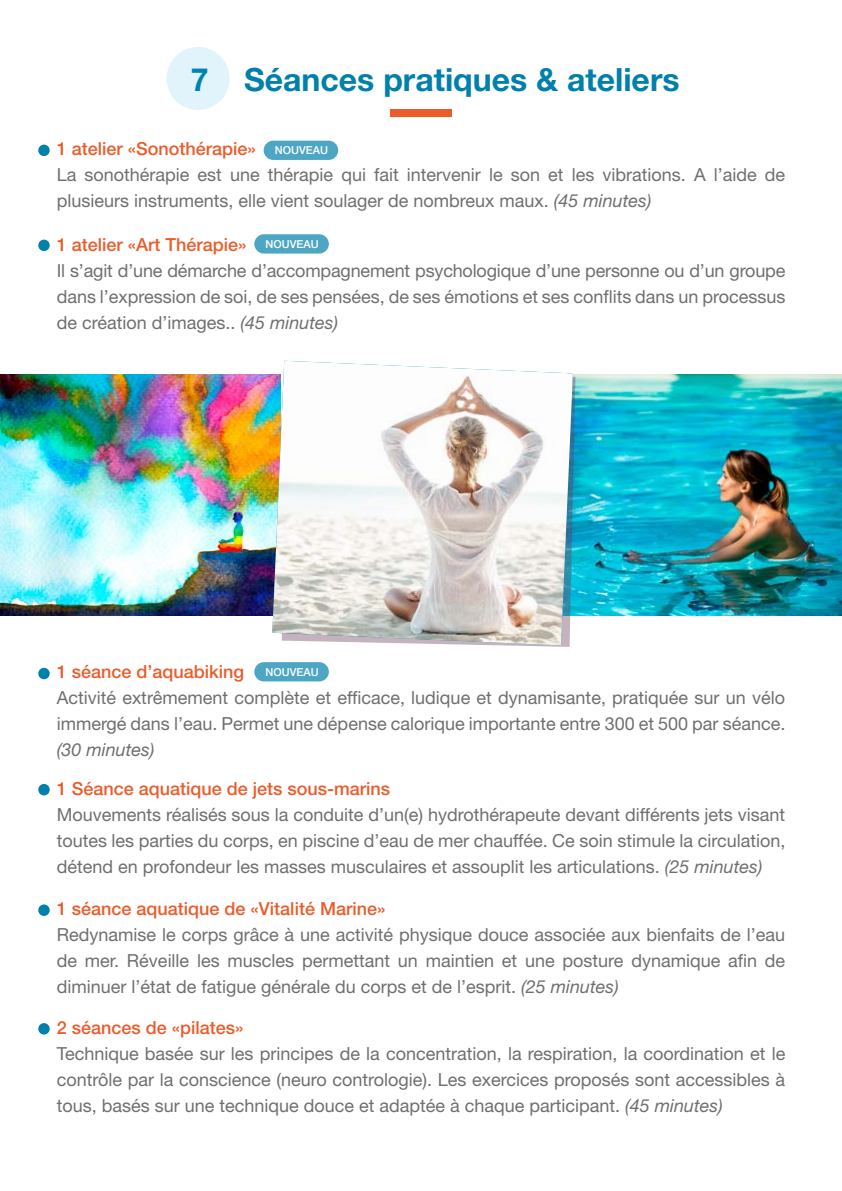
<style>
.page{position:relative;width:842px;height:1191px;background:#fff}
.page>*{position:absolute;margin:0;border:0;box-sizing:border-box;transform-origin:0 0}
.t1{font:700 32px "Helvetica Neue LT Std";color:#0080ab}
.t2{font:18px/26px "Helvetica Neue LT Std";color:#706f6f;text-align:justify}
.t3{font:500 18px "Helvetica Neue LT Std";color:#eb5c2b}
.t4{font:italic 18px "Helvetica Neue LT Std";color:#706f6f}
.t5{font:500 11px "Helvetica Neue LT Std";color:#fff}
.s1{font-style:italic}
</style>
<div class="page">
<div style="left:38px;top:145px;width:12px;height:11px;background:#0080ab;border-radius:50%"></div>
<div style="left:38px;top:240px;width:12px;height:11px;background:#0080ab;border-radius:50%"></div>
<div style="left:38px;top:668px;width:12px;height:11px;background:#0080ab;border-radius:50%"></div>
<div style="left:38px;top:784px;width:12px;height:11px;background:#0080ab;border-radius:50%"></div>
<div style="left:38px;top:904px;width:12px;height:12px;background:#0080ab;border-radius:50%"></div>
<div style="left:38px;top:1023px;width:12px;height:11px;background:#0080ab;border-radius:50%"></div>
<img style="left:0;top:374px;width:272px;height:241px">
<img style="left:575px;top:374px;width:267px;height:241px">
<img style="left:272px;top:361px;width:301px;height:284px">
<div style="left:390px;top:109px;width:62px;height:8px;background:#eb5c2b"></div>
<div style="left:167px;top:47px;width:63px;height:63px;background:#e1f3fb;border-radius:50%"></div>
<div style="left:264px;top:141px;width:74px;height:19px;background:#4da6c4;border-radius:10px"></div>
<div style="left:254px;top:234px;width:75px;height:19px;background:#4da6c4;border-radius:10px"></div>
<div style="left:254px;top:662px;width:75px;height:19px;background:#4da6c4;border-radius:10px"></div>
<h1 class="t1" style="left:191px;top:59px;width:490px">7 Séances pratiques &amp; ateliers</h1>
<p class="t3" style="left:57px;top:138px;width:201px">1 atelier «Sonothérapie»</p>
<p class="t2" style="left:57px;top:162px;width:730px">La sonothérapie est une thérapie qui fait intervenir le son et les vibrations. A l’aide de plusieurs instruments, elle vient soulager de nombreux maux. <span class="s1">(45 minutes)</span></p>
<p class="t5" style="left:275px;top:144px;width:55px">NOUVEAU</p>
<p class="t3" style="left:57px;top:234px;width:191px">1 atelier «Art Thérapie»</p>
<p class="t2" style="left:57px;top:257px;width:730px">Il s’agit d’une démarche d’accompagnement psychologique d’une personne ou d’un groupe dans l’expression de soi, de ses pensées, de ses émotions et ses conflits dans un processus de création d’images.. <span class="s1">(45 minutes)</span></p>
<p class="t5" style="left:266px;top:237px;width:55px">NOUVEAU</p>
<p class="t3" style="left:57px;top:660px;width:189px">1 séance d’aquabiking</p>
<p class="t2" style="left:57px;top:684px;width:730px">Activité extrêmement complète et efficace, ludique et dynamisante, pratiquée sur un vélo immergé dans l’eau. Permet une dépense calorique importante entre 300 et 500 par séance.</p>
<p class="t4" style="left:57px;top:738px;width:99px">(30 minutes)</p>
<p class="t3" style="left:57px;top:777px;width:335px">1 Séance aquatique de jets sous-marins</p>
<p class="t2" style="left:57px;top:801px;width:730px">Mouvements réalisés sous la conduite d’un(e) hydrothérapeute devant différents jets visant toutes les parties du corps, en piscine d’eau de mer chauffée. Ce soin stimule la circulation, détend en profondeur les masses musculaires et assouplit les articulations. <span class="s1">(25 minutes)</span></p>
<p class="t3" style="left:57px;top:898px;width:330px">1 séance aquatique de «Vitalité Marine»</p>
<p class="t2" style="left:57px;top:921px;width:730px">Redynamise le corps grâce à une activité physique douce associée aux bienfaits de l’eau de mer. Réveille les muscles permettant un maintien et une posture dynamique afin de diminuer l’état de fatigue générale du corps et de l’esprit. <span class="s1">(25 minutes)</span></p>
<p class="t3" style="left:57px;top:1017px;width:188px">2 séances de «pilates»</p>
<p class="t2" style="left:57px;top:1040px;width:730px">Technique basée sur les principes de la concentration, la respiration, la coordination et le contrôle par la conscience (neuro contrologie). Les exercices proposés sont accessibles à tous, basés sur une technique douce et adaptée à chaque participant. <span class="s1">(45 minutes)</span></p>
<p class="t5" style="left:266px;top:665px;width:55px">NOUVEAU</p>
</div>
